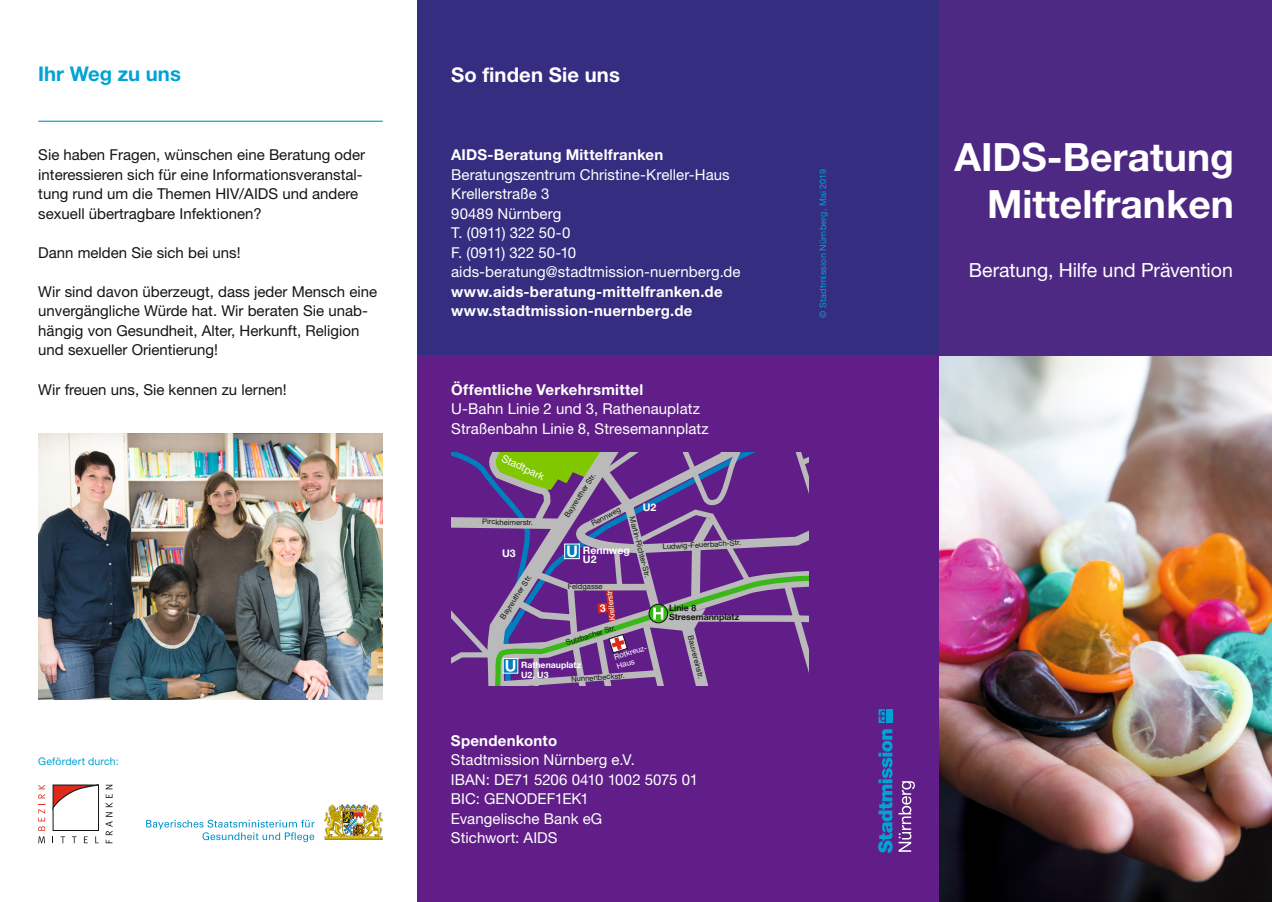
<style>
.page{position:relative;width:1272px;height:902px;background:#fff}
.page>*{position:absolute;margin:0;border:0;box-sizing:border-box;transform-origin:0 0}
.t1{font:700 39px/46.8px "Helvetica Neue LT Pro";color:#fff;text-align:right}
.t2{font:700 20.25px "Helvetica Neue LT Pro";letter-spacing:.01em;color:#fff}
.t3{font:700 20.25px "Helvetica Neue LT Pro";color:#00a3d3}
.t4{font:19.5px "Helvetica Neue LT Pro";letter-spacing:-.005em;color:#fff}
.t5{font:15px/19.5px "Helvetica Neue LT Pro";color:#131413}
.t6{font:15px/19.5px "Helvetica Neue LT Pro";letter-spacing:.005em;color:#fff}
.t7{font:700 15px/19.5px "Helvetica Neue LT Pro";letter-spacing:.015em;color:#fff}
.t8{font:10.5px "Helvetica Neue LT Pro";letter-spacing:.02em;color:#00a3d3}
.t9{font:700 10.5px/9.1px "Helvetica Neue LT Pro";color:#fff}
.t10{font:10.5px "Helvetica Neue LT Pro";color:#fff}
.t11{font:9px "Helvetica Neue LT Pro";letter-spacing:.02em;color:#00a3d3}
.t12{font:700 8.7px/9.1px "Helvetica Neue LT Pro";color:#131413}
.t13{font:700 8.7px/9.1px "Helvetica Neue LT Pro";color:#fff}
.t14{font:7.8px/9.3px "Helvetica Neue LT Pro";color:#fff}
.t15{font:7.65px "Helvetica Neue LT Pro";color:#131413}
.t16{font:7.65px "Helvetica Neue LT Pro";color:#fff}
</style>
<div class="page">
<div style="left:417px;top:0;width:425px;height:901px;background:#352d80"></div>
<img style="left:938px;top:355px;width:333px;height:546px">
<div style="left:934px;top:0;width:337px;height:355px;background:#4d2984"></div>
<div style="left:842px;top:0;width:96px;height:605px;background:#352d80"></div>
<div style="left:842px;top:355px;width:96px;height:546px;background:#611e89"></div>
<img style="left:38px;top:433px;width:345px;height:266px">
<div style="left:417px;top:355px;width:425px;height:546px;background:#611e89"></div>
<svg style="left:451px;top:452px;width:357px;height:233px"></svg>
<hr style="left:38px;top:121px;width:345px;height:1px;background:#00a3d3">
<img style="left:324px;top:804px;width:58px;height:35px">
<svg style="left:146px;top:819px;width:168px;height:23px"></svg>
<svg style="left:38px;top:785px;width:7px;height:45px"></svg>
<svg style="left:38px;top:836px;width:7px;height:7px"></svg>
<svg style="left:52px;top:784px;width:60px;height:59px"></svg>
<svg style="left:878px;top:729px;width:14px;height:123px"></svg>
<svg style="left:898px;top:781px;width:16px;height:70px"></svg>
<svg style="left:878px;top:709px;width:14px;height:14px"></svg>
<h2 class="t3" style="left:38px;top:62px;width:144px">Ihr Weg zu uns</h2>
<p class="t5" style="left:38px;top:145px;width:328px">Sie haben Fragen, wünschen eine Beratung oder interessieren sich für eine Informationsveranstal&shy;tung rund um die Themen HIV/AIDS und andere sexuell übertragbare Infektionen?</p>
<p class="t5" style="left:38px;top:242px;width:204px">Dann melden Sie sich bei uns!</p>
<p class="t5" style="left:38px;top:281px;width:340px">Wir sind davon überzeugt, dass jeder Mensch eine unvergängliche Würde hat. Wir beraten Sie unab&shy;hängig von Gesundheit, Alter, Herkunft, Religion und sexueller Orientierung!</p>
<p class="t5" style="left:38px;top:379px;width:250px">Wir freuen uns, Sie kennen zu lernen!</p>
<p class="t8" style="left:38px;top:754px;width:82px">Gefördert durch:</p>
<h2 class="t2" style="left:451px;top:63px;width:170px">So finden Sie uns</h2>
<p class="t7" style="left:451px;top:145px;width:214px">AIDS-Beratung Mittelfranken</p>
<p class="t6" style="left:451px;top:164px;width:291px">Beratungszentrum Christine-Kreller-Haus<br>Krellerstraße 3<br>90489 Nürnberg<br>T. (0911) 322 50-0<br>F. (0911) 322 50-10 aids-beratung@stadtmission-nuernberg.de</p>
<p class="t7" style="left:451px;top:281px;width:273px">www.aids-beratung-mittelfranken.de www.stadtmission-nuernberg.de</p>
<p class="t7" style="left:451px;top:379px;width:193px">Öffentliche Verkehrsmittel</p>
<p class="t6" style="left:451px;top:398px;width:259px">U-Bahn Linie 2 und 3, Rathenauplatz<br>Straßenbahn Linie 8, Stresemannplatz</p>
<p class="t10" style="left:505px;top:451px;width:47px;rotate:26deg">Stadtpark</p>
<p class="t15" style="left:482px;top:516px;width:52px;rotate:1deg">Pirckheimerstr.</p>
<p class="t9" style="left:502px;top:548px;width:15px">U3</p>
<p class="t15" style="left:498px;top:615px;width:52px;rotate:-57deg">Bayreuther Str.</p>
<p class="t15" style="left:562px;top:514px;width:52px;rotate:-57deg">Bayreuther Str.</p>
<p class="t9" style="left:643px;top:502px;width:15px">U2</p>
<p class="t15" style="left:589px;top:519px;width:34px;rotate:-28deg">Rennweg</p>
<p class="t15" style="left:636px;top:515px;width:64px;rotate:75deg">Martin-Richter-Str.</p>
<p class="t15" style="left:662px;top:541px;width:80px;rotate:-3deg">Ludwig-Feuerbach-Str.</p>
<p class="t9" style="left:583px;top:545px;width:48px">Rennweg<br>U2</p>
<p class="t15" style="left:567px;top:581px;width:36px">Feldgasse</p>
<p class="t16" style="left:608px;top:621px;width:32px;rotate:-96deg">Krellerstr</p>
<p class="t12" style="left:669px;top:603px;width:72px">Linie 8<br>Stresemannplatz</p>
<p class="t15" style="left:564px;top:638px;width:53px;rotate:-18deg">Sulzbacher Str.</p>
<p class="t14" style="left:612px;top:653px;width:37px;rotate:-18deg">Rotkreuz-<br>Haus</p>
<p class="t13" style="left:521px;top:660px;width:62px">Rathenauplatz<br>U2, U3</p>
<p class="t15" style="left:571px;top:674px;width:55px;rotate:-4deg">Nunnenbeckstr.</p>
<p class="t15" style="left:695px;top:634px;width:46px;rotate:76deg">Bauvereinstr.</p>
<p class="t7" style="left:451px;top:730px;width:108px">Spendenkonto</p>
<p class="t6" style="left:451px;top:749px;width:248px">Stadtmission Nürnberg e.V.<br>IBAN: DE71 5206 0410 1002 5075 01<br>BIC: GENODEF1EK1<br>Evangelische Bank eG<br>Stichwort: AIDS</p>
<p class="t11" style="left:817px;top:318px;width:150px;rotate:-90deg">© Stadtmission Nürnberg, Mai 2019</p>
<h1 class="t1" style="left:954px;top:133px;width:281px">AIDS-Beratung<br>Mittelfranken</h1>
<h3 class="t4" style="left:968px;top:258px;width:265px">Beratung, Hilfe und Prävention</h3>
</div>
